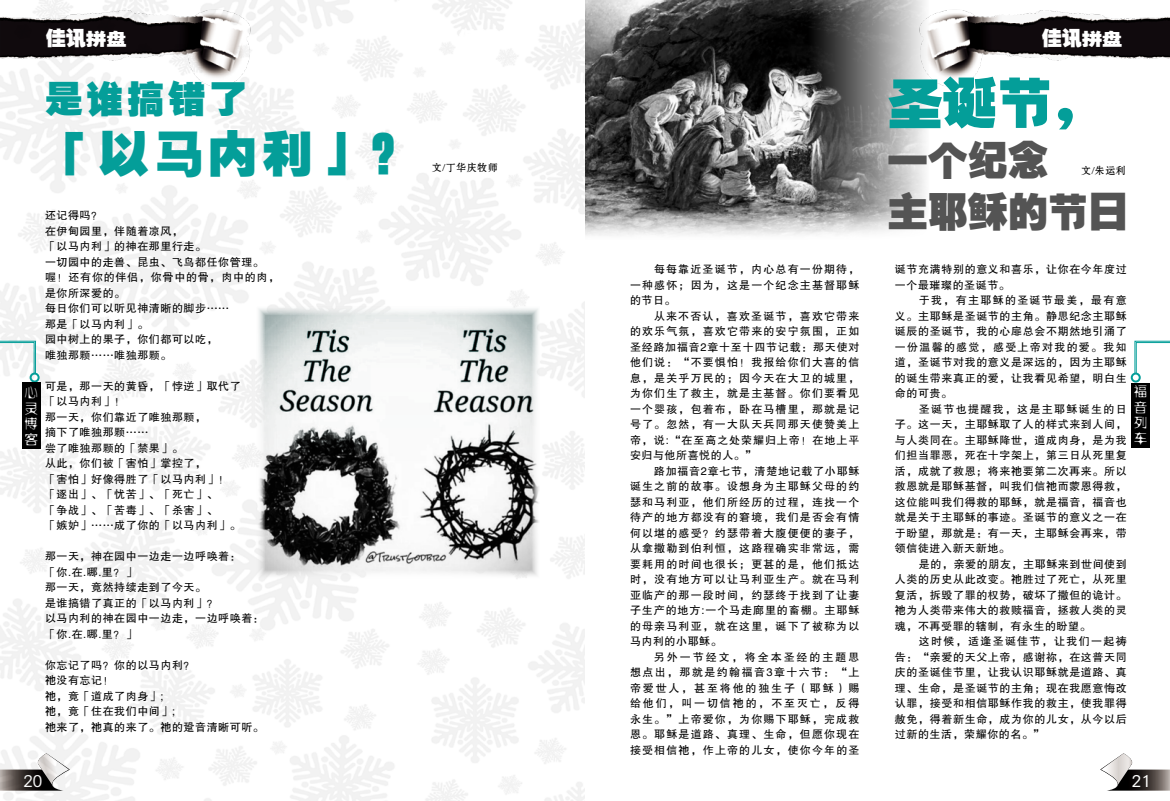
<style>
.page{position:relative;width:1170px;height:801px;background:#fff}
.page>*{position:absolute;margin:0;border:0;box-sizing:border-box;transform-origin:0 0}
.t1{font:54.7px "FZCCHJW GB1 0";color:#049e99}
.t2{font:49px "FZCCHJW GB1 0";color:#049e99}
.t3{font:40px/52px "FZCCHJW GB1 0";color:#545454}
.t4{font:37px "FZCCHJW GB1 0";letter-spacing:.1em;color:#049e99}
.t5{font:20px "FZCCHJW GB1 0";color:#fff}
.t6{font:16px "Neuzeit S";color:#fff;scale:1.06 1}
.t7{font:13px/15.6px "FZXSHJW GB1 0";color:#fff;text-align:justify}
.t8{font:11px/15.5px "FZHTJW GB1 0";letter-spacing:.055em;color:#000;text-align:justify}
.t9{font:10px "FZSHJW GB1 0";letter-spacing:.05em;color:#000}
.s1{font-size:17px}
.s2{font-family:"Li Hei Pro"}
</style>
<div class="page">
<svg style="left:1100px;top:753px;width:70px;height:38px"></svg>
<img style="left:929px;top:10px;width:241px;height:77px">
<img style="left:0;top:1px;width:585px;height:800px">
<img style="left:257px;top:306px;width:283px;height:273px">
<img style="left:585px;top:0;width:344px;height:236px">
<svg style="left:1135px;top:341px;width:35px;height:33px"></svg>
<div style="left:1131px;top:373px;width:10px;height:10px;border:2px solid #049e99;border-radius:50%"></div>
<div style="left:1131px;top:383px;width:19px;height:64px;background:#000"></div>
<svg style="left:0;top:341px;width:36px;height:34px"></svg>
<div style="left:30px;top:373px;width:10px;height:10px;border:2px solid #049e99;border-radius:50%"></div>
<div style="left:22px;top:383px;width:18px;height:66px;background:#000"></div>
<h3 class="t5" style="left:46px;top:27px;width:82px">佳讯<span class="s1">拼盘</span></h3>
<h3 class="t4" style="left:45px;top:79px;width:203px">是谁搞错了</h3>
<h2 class="t2" style="left:45px;top:127px;width:377px">「以马内利」？</h2>
<p class="t8" style="left:45px;top:208px;width:236px;text-align:left">还记得吗？<br>在伊甸园里，伴随着凉风，<br>「以马内利」的神在那里行走。<br>一切园中的走兽、昆虫、飞鸟都任你管理。<br>喔！还有你的伴侣，你骨中的骨，肉中的肉，是你所深爱的。<br>每日你们可以听见神清晰的脚步……<br>那是「以马内利」。<br>园中树上的果子，你们都可以吃，<br>唯独那颗……唯独那颗。</p>
<p class="t8" style="left:45px;top:378px;width:197px;text-align:left">可是，那一天的黄昏，「悖逆」取代了「以马内利」！<br>那一天，你们靠近了唯独那颗，<br>摘下了唯独那颗……<br>尝了唯独那颗的「禁果」。<br>从此，你们被「害怕」掌控了，<br>「害怕」好像得胜了「以马内利」！「逐出」、「忧苦」、「死亡」、<br>「争战」、「苦毒」、「杀害」、<br>「嫉妒」……成了你的「以马内利」。</p>
<p class="t8" style="left:45px;top:549px;width:220px;text-align:left">那一天，神在园中一边走一边呼唤着：<br>「你.在.哪.里？」<br>那一天，竟然持续走到了今天。<br>是谁搞错了真正的「以马内利」？<br>以马内利的神在园中一边走，一边呼唤着：「你.在.哪.里？」</p>
<p class="t8" style="left:45px;top:657px;width:220px;text-align:left">你忘记了吗？你的以马内利？<br><span class="s2">祂</span>没有忘记！<br><span class="s2">祂</span>，竟「道成了肉身」;<br><span class="s2">祂</span>，竟「住在我们中间」;<br><span class="s2">祂</span>来了，<span class="s2">祂</span>真的来了。<span class="s2">祂</span>的跫音清晰可听。</p>
<p class="t7" style="left:25px;top:385px;width:14px">心灵博客</p>
<p class="t9" style="left:432px;top:162px;width:67px">文/丁华庆牧师</p>
<p class="t8" style="left:630px;top:262px;width:231px;text-indent:24px">每每靠近圣诞节，内心总有一份期待，一种感怀；因为，这是一个纪念主基督耶稣的节日。</p>
<p class="t8" style="left:630px;top:309px;width:231px;text-indent:24px">从来不否认，喜欢圣诞节，喜欢它带来的欢乐气氛，喜欢它带来的安宁氛围，正如圣经路加福音2章十至十四节记载：那天使对他们说：“不要惧怕！我报给你们大喜的信息，是关乎万民的；因今天在大卫的城里，为你们生了救主，就是主基督。你们要看见一个婴孩，包着布，卧在马槽里，那就是记号了。忽然，有一大队天兵同那天使赞美上帝，说:“在至高之处荣耀归上帝！在地上平安归与他所喜悦的人。”</p>
<p class="t8" style="left:630px;top:464px;width:231px;text-indent:24px">路加福音2章七节，清楚地记载了小耶稣诞生之前的故事。设想身为主耶稣父母的约瑟和马利亚，他们所经历的过程，连找一个待产的地方都没有的窘境，我们是否会有情何以堪的感受？约瑟带着大腹便便的妻子，从拿撒勒到伯利恒，这路程确实非常远，需要耗用的时间也很长；更甚的是，他们抵达时，没有地方可以让马利亚生产。就在马利亚临产的那一段时间，约瑟终于找到了让妻子生产的地方:一个马走廊里的畜棚。主耶稣的母亲马利亚，就在这里，诞下了被称为以马内利的小耶稣。</p>
<p class="t8" style="left:630px;top:650px;width:231px;text-indent:24px">另外一节经文，将全本圣经的主题思想点出，那就是约翰福音3章十六节：“上帝爱世人，甚至将他的独生子（耶稣）赐给他们，叫一切信<span class="s2">祂</span>的，不至灭亡，反得永生。”上帝爱你，为你赐下耶稣，完成救恩。耶稣是道路、真理、生命，但愿你现在接受相信<span class="s2">祂</span>，作上帝的儿女，使你今年的圣</p>
<h3 class="t5" style="left:1042px;top:27px;width:82px">佳讯<span class="s1">拼盘</span></h3>
<h1 class="t1" style="left:888px;top:73px;width:220px">圣诞节，</h1>
<h3 class="t3" style="left:888px;top:136px;width:242px">一个纪念<br>主耶稣的节日</h3>
<p class="t9" style="left:1081px;top:165px;width:46px">文/朱运利</p>
<p class="t8" style="left:895px;top:262px;width:233px">诞节充满特别的意义和喜乐，让你在今年度过一个最璀璨的圣诞节。</p>
<p class="t8" style="left:895px;top:293px;width:233px;text-indent:24px">于我，有主耶稣的圣诞节最美，最有意义。主耶稣是圣诞节的主角。静思纪念主耶稣诞辰的圣诞节，我的心扉总会不期然地引涌了一份温馨的感觉，感受上帝对我的爱。我知道，圣诞节对我的意义是深远的，因为主耶稣的诞生带来真正的爱，让我看见希望，明白生命的可贵。</p>
<p class="t8" style="left:895px;top:402px;width:233px;text-indent:24px">圣诞节也提醒我，这是主耶稣诞生的日子。这一天，主耶稣取了人的样式来到人间，与人类同在。主耶稣降世，道成肉身，是为我们担当罪恶，死在十字架上，第三日从死里复活，成就了救恩；将来<span class="s2">祂</span>要第二次再来。所以救恩就是耶稣基督，叫我们信<span class="s2">祂</span>而蒙恩得救，这位能叫我们得救的耶稣，就是福音，福音也就是关于主耶稣的事迹。圣诞节的意义之一在于盼望，那就是：有一天，主耶稣会再来，带领信徒进入新天新地。</p>
<p class="t8" style="left:895px;top:557px;width:233px;text-indent:24px">是的，亲爱的朋友，主耶稣来到世间使到人类的历史从此改变。<span class="s2">祂</span>胜过了死亡，从死里复活，拆毁了罪的权势，破坏了撒但的诡计。<span class="s2">祂</span>为人类带来伟大的救赎福音，拯救人类的灵魂，不再受罪的辖制，有永生的盼望。</p>
<p class="t8" style="left:895px;top:634px;width:233px;text-indent:24px">这时候，适逢圣诞佳节，让我们一起祷告：“亲爱的天父上帝，感谢祢，在这普天同庆的圣诞佳节里，让我认识耶稣就是道路、真理、生命，是圣诞节的主角；现在我愿意悔改认罪，接受和相信耶稣作我的救主，使我罪得赦免，得着新生命，成为你的儿女，从今以后过新的生活，荣耀你的名。”</p>
<p class="t7" style="left:1134px;top:384px;width:14px">福音列车</p>
<h3 class="t6" style="left:23px;top:771px;width:19px">20</h3>
<h3 class="t6" style="left:1132px;top:771px;width:19px">21</h3>
</div>
